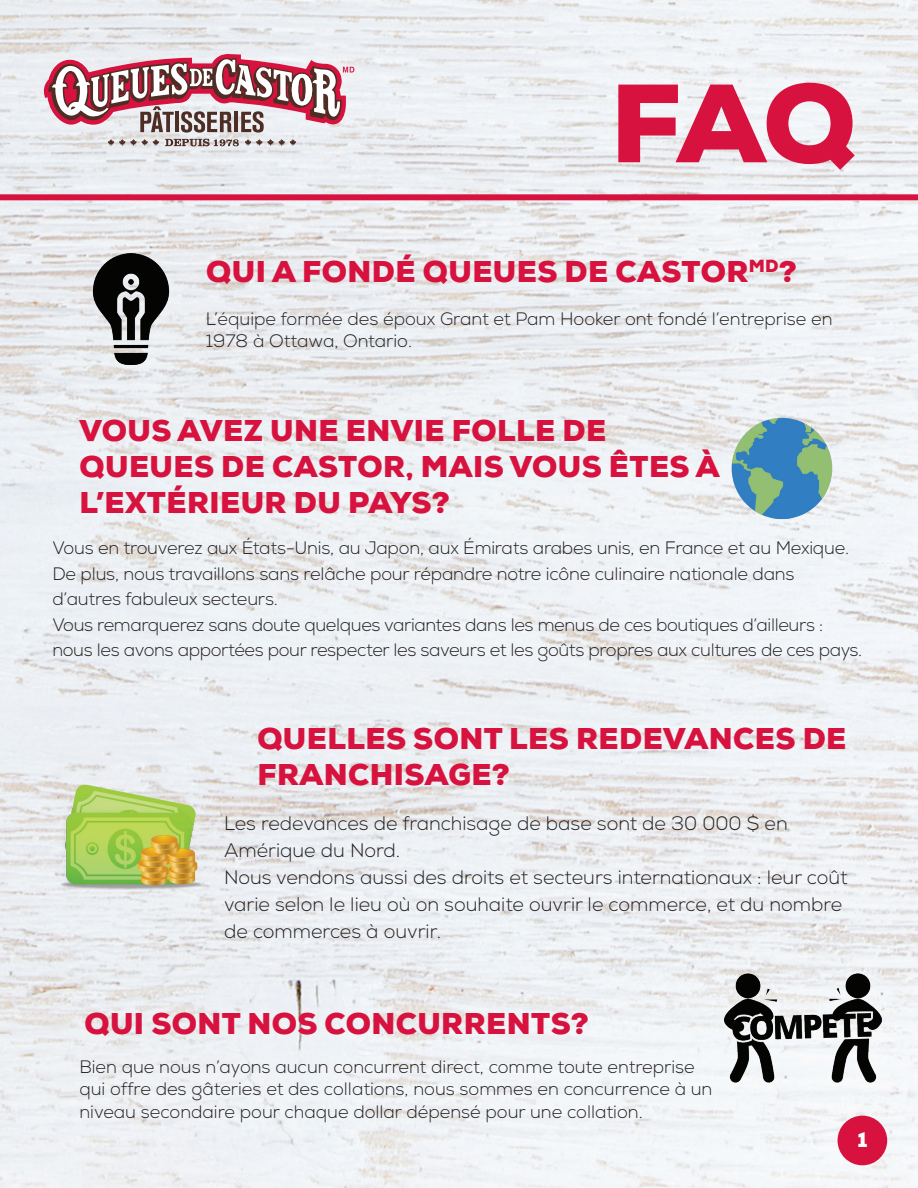
<style>
.page{position:relative;width:918px;height:1188px;background:#fff}
.page>*{position:absolute;margin:0;border:0;box-sizing:border-box;transform-origin:0 0}
.t1{font:900 111px "Nexa";color:#d7123e}
.t2{font:900 30px/36px "Nexa";letter-spacing:.015em;color:#d7123e}
.t3{font:900 21px "Nexa";color:#fff}
.t4{font:300 19.5px/27px "Nexa";color:#231f20}
.t5{font:300 18px/25.5px "Nexa";letter-spacing:-.01em;color:#231f20}
</style>
<div class="page">
<img style="left:0;top:0;width:918px;height:1188px">
<div style="left:838px;top:1116px;width:49px;height:49px;background:#d7123e;border-radius:50%"></div>
<div style="left:0;top:194px;width:918px;height:6px;background:#d7123e"></div>
<img style="left:724px;top:410px;width:117px;height:116px">
<img style="left:76px;top:254px;width:110px;height:110px">
<svg style="left:108px;top:139px;width:51px;height:7px"></svg>
<svg style="left:245px;top:139px;width:51px;height:7px"></svg>
<svg style="left:165px;top:139px;width:74px;height:7px"></svg>
<svg style="left:44px;top:54px;width:310px;height:79px"></svg>
<img style="left:58px;top:761px;width:145px;height:145px">
<img style="left:724px;top:949px;width:157px;height:158px">
<h1 class="t1" style="left:610px;top:52px;width:247px">FAQ</h1>
<h2 class="t2" style="left:206px;top:253px;width:592px">QUI A FONDÉ QUEUES DE CASTOR<sup>MD</sup>?</h2>
<p class="t5" style="left:206px;top:308px;width:628px;line-height:22.5px">L’équipe formée des époux Grant et Pam Hooker ont fondé l’entreprise en<br>1978 à Ottawa, Ontario.</p>
<h2 class="t2" style="left:80px;top:413px;width:642px">VOUS AVEZ UNE ENVIE FOLLE DE<br>QUEUES DE CASTOR, MAIS VOUS ÊTES À<br>L’EXTÉRIEUR DU PAYS?</h2>
<p class="t5" style="left:52px;top:536px;width:811px">Vous en trouverez aux États-Unis, au Japon, aux Émirats arabes unis, en France et au Mexique.<br>De plus, nous travaillons sans relâche pour répandre notre icône culinaire nationale dans d’autres fabuleux secteurs.<br>Vous remarquerez sans doute quelques variantes dans les menus de ces boutiques d’ailleurs : nous les avons apportées pour respecter les saveurs et les goûts propres aux cultures de ces pays.</p>
<h2 class="t2" style="left:257px;top:721px;width:591px">QUELLES SONT LES REDEVANCES DE<br>FRANCHISAGE?</h2>
<p class="t4" style="left:224px;top:810px;width:625px">Les redevances de franchisage de base sont de 30 000 $ en Amérique du Nord.<br>Nous vendons aussi des droits et secteurs internationaux : leur coût varie selon le lieu où on souhaite ouvrir le commerce, et du nombre de commerces à ouvrir.</p>
<h2 class="t2" style="left:84px;top:1005px;width:506px">QUI SONT NOS CONCURRENTS?</h2>
<p class="t5" style="left:79px;top:1056px;width:635px;line-height:22.5px">Bien que nous n’ayons aucun concurrent direct, comme toute entreprise qui offre des gâteries et des collations, nous sommes en concurrence à un niveau secondaire pour chaque dollar dépensé pour une collation.</p>
<p class="t3" style="left:857px;top:1126px;width:11px">1</p>
</div>
